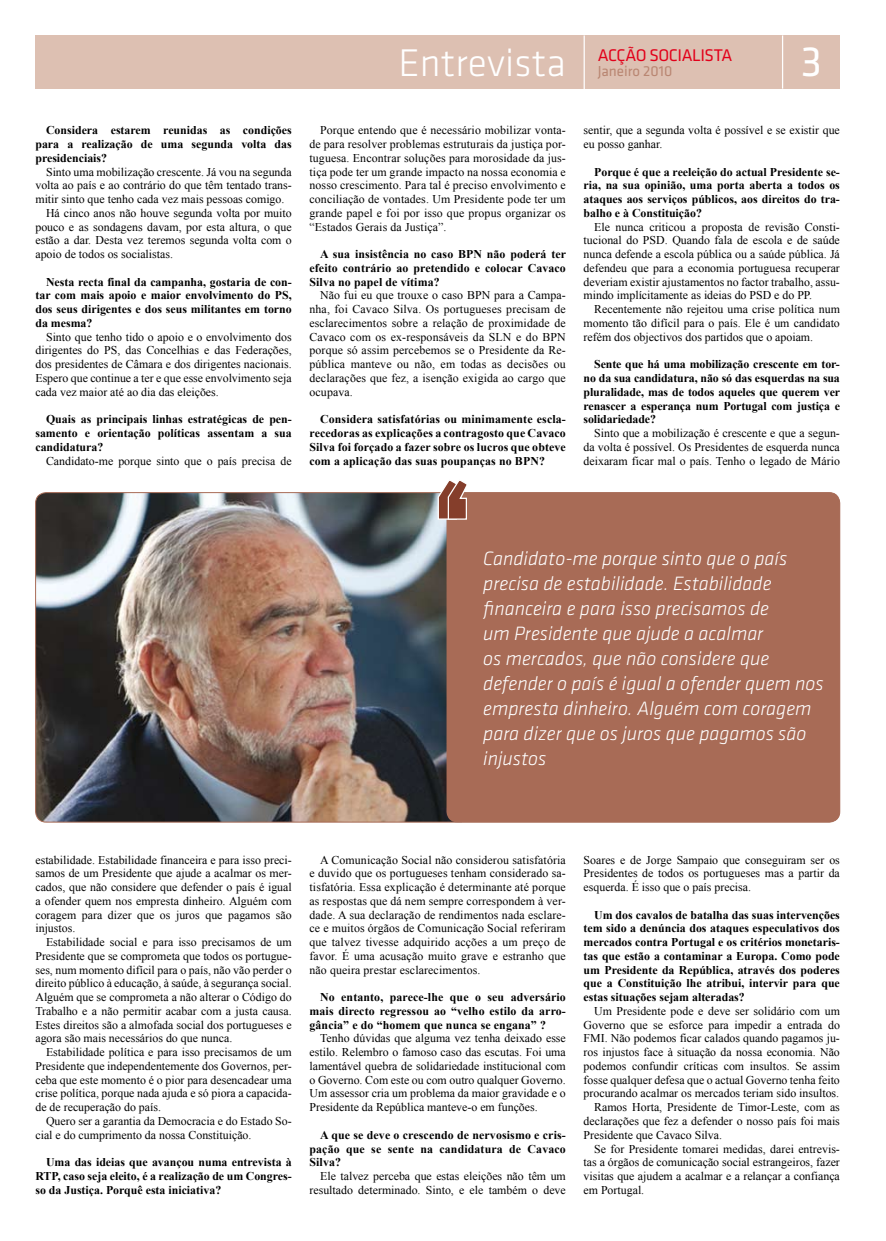
<style>
.page{position:relative;width:886px;height:1241px;background:#fff}
.page>*{position:absolute;margin:0;border:0;box-sizing:border-box;transform-origin:0 0}
.t1{font:40px "Klavika Light OSF";color:#fff}
.t2{font:italic 300 20px/25px "Klavika";color:#fff}
.t3{font:17.5px "Klavika";letter-spacing:-.02em;color:#e2001a}
.t4{font:15px "Klavika";color:#b98672}
.t5{font:11.88px/13.8px "Times New Roman";color:#000;text-align:justify}
.t6{font:700 11.88px/13.8px "Times New Roman";color:#000;text-align:justify}
</style>
<div class="page">
<div style="left:35px;top:35px;width:805px;height:54px;background:#ddc0b2"></div>
<hr style="left:583px;top:35px;width:2px;height:85px;background:#fff">
<hr style="left:782px;top:35px;width:1px;height:54px;background:#fff">
<img style="left:36px;top:494px;width:414px;height:328px">
<div style="left:446px;top:492px;width:394px;height:330px;background:#a86b56;border-radius:11px"></div>
<svg style="left:436px;top:481px;width:33px;height:39px"></svg>
<h1 class="t1" style="left:398px;top:42px;width:169px">Entrevista</h1>
<h3 class="t3" style="left:598px;top:46px;width:127px">ACÇÃO SOCIALISTA</h3>
<p class="t4" style="left:598px;top:63px;width:76px">Janeiro 2010</p>
<p class="t6" style="left:35px;top:123px;width:258px;text-indent:11px">Considera estarem reunidas as condições para a realização de uma segunda volta das presidenciais?</p>
<p class="t5" style="left:46px;top:164px;width:247px">Sinto uma mobilização crescente. Já vou na segunda</p>
<p class="t5" style="left:35px;top:178px;width:258px">volta ao país e ao contrário do que têm tentado trans-</p>
<p class="t5" style="left:35px;top:192px;width:251px">mitir sinto que tenho cada vez mais pessoas comigo.</p>
<p class="t5" style="left:46px;top:206px;width:247px">Há cinco anos não houve segunda volta por muito</p>
<p class="t5" style="left:35px;top:219px;width:258px">pouco e as sondagens davam, por esta altura, o que</p>
<p class="t5" style="left:35px;top:233px;width:258px">estão a dar. Desta vez teremos segunda volta com o</p>
<p class="t5" style="left:35px;top:247px;width:139px">apoio de todos os socialistas.</p>
<p class="t6" style="left:35px;top:274px;width:258px;text-indent:11px">Nesta recta final da campanha, gostaria de con&shy;tar com mais apoio e maior envolvimento do PS, dos seus dirigentes e dos seus militantes em torno da mesma?</p>
<p class="t5" style="left:35px;top:329px;width:258px;text-indent:11px">Sinto que tenho tido o apoio e o envolvimento dos dirigentes do PS, das Concelhias e das Federações, dos presidentes de Câmara e dos dirigentes nacionais.<br>Espero que continue a ter e que esse envolvimento seja cada vez maior até ao dia das eleições.</p>
<p class="t6" style="left:35px;top:412px;width:258px;text-indent:11px">Quais as principais linhas estratégicas de pen&shy;samento e orientação políticas assentam a sua candidatura?</p>
<p class="t5" style="left:46px;top:453px;width:247px">Candidato-me porque sinto que o país precisa de</p>
<p class="t5" style="left:309px;top:123px;width:258px;text-indent:11px">Porque entendo que é necessário mobilizar vonta&shy;de para resolver problemas estruturais da justiça por&shy;tuguesa. Encontrar soluções para morosidade da jus&shy;tiça pode ter um grande impacto na nossa economia e nosso crescimento. Para tal é preciso envolvimento e conciliação de vontades. Um Presidente pode ter um grande papel e foi por isso que propus organizar os “Estados Gerais da Justiça”.</p>
<p class="t6" style="left:309px;top:247px;width:258px;text-indent:11px">A sua insistência no caso BPN não poderá ter efeito contrário ao pretendido e colocar Cavaco Silva no papel de vítima?</p>
<p class="t5" style="left:309px;top:288px;width:258px;text-indent:11px">Não fui eu que trouxe o caso BPN para a Campa&shy;nha, foi Cavaco Silva. Os portugueses precisam de esclarecimentos sobre a relação de proximidade de Cavaco com os ex-responsáveis da SLN e do BPN porque só assim percebemos se o Presidente da Re&shy;pública manteve ou não, em todas as decisões ou declarações que fez, a isenção exigida ao cargo que ocupava.</p>
<p class="t6" style="left:309px;top:412px;width:258px;text-indent:11px">Considera satisfatórias ou minimamente escla&shy;recedoras as explicações a contragosto que Cavaco Silva foi forçado a fazer sobre os lucros que obteve com a aplicação das suas poupanças no BPN?</p>
<p class="t5" style="left:583px;top:123px;width:258px">sentir, que a segunda volta é possível e se existir que eu posso ganhar.</p>
<p class="t6" style="left:583px;top:164px;width:258px;text-indent:11px">Porque é que a reeleição do actual Presidente se&shy;ria, na sua opinião, uma porta aberta a todos os ataques aos serviços públicos, aos direitos do tra&shy;balho e à Constituição?</p>
<p class="t5" style="left:583px;top:219px;width:258px;text-indent:11px">Ele nunca criticou a proposta de revisão Consti&shy;tucional do PSD. Quando fala de escola e de saúde nunca defende a escola pública ou a saúde pública. Já defendeu que para a economia portuguesa recuperar deveriam existir ajustamentos no factor trabalho, assu&shy;mindo implícitamente as ideias do PSD e do PP.</p>
<p class="t5" style="left:583px;top:302px;width:258px;text-indent:11px">Recentemente não rejeitou uma crise política num momento tão difícil para o país. Ele é um candidato refém dos objectivos dos partidos que o apoiam.</p>
<p class="t6" style="left:583px;top:357px;width:258px;text-indent:11px">Sente que há uma mobilização crescente em tor&shy;no da sua candidatura, não só das esquerdas na sua pluralidade, mas de todos aqueles que querem ver renascer a esperança num Portugal com justiça e solidariedade?</p>
<p class="t5" style="left:583px;top:426px;width:258px;text-indent:11px">Sinto que a mobilização é crescente e que a segun&shy;da volta é possível. Os Presidentes de esquerda nunca deixaram ficar mal o país. Tenho o legado de Mário</p>
<p class="t2" style="left:483px;top:546px;width:342px">Candidato-me porque sinto que o país precisa de estabilidade. Estabilidade financeira e para isso precisamos de<br>um Presidente que ajude a acalmar<br>os mercados, que não considere que defender o país é igual a ofender quem nos empresta dinheiro. Alguém com coragem para dizer que os juros que pagamos são injustos</p>
<p class="t5" style="left:35px;top:852px;width:258px">estabilidade. Estabilidade financeira e para isso preci&shy;samos de um Presidente que ajude a acalmar os mer&shy;cados, que não considere que defender o país é igual a ofender quem nos empresta dinheiro. Alguém com coragem para dizer que os juros que pagamos são injustos.</p>
<p class="t5" style="left:35px;top:934px;width:258px;text-indent:11px">Estabilidade social e para isso precisamos de um Presidente que se comprometa que todos os portugue&shy;ses, num momento difícil para o país, não vão perder o direito público à educação, à saúde, à segurança social.<br>Alguém que se comprometa a não alterar o Código do Trabalho e a não permitir acabar com a justa causa.<br>Estes direitos são a almofada social dos portugueses e agora são mais necessários do que nunca.</p>
<p class="t5" style="left:35px;top:1044px;width:258px;text-indent:11px">Estabilidade política e para isso precisamos de um Presidente que independentemente dos Governos, per&shy;ceba que este momento é o pior para desencadear uma crise política, porque nada ajuda e só piora a capacida&shy;de de recuperação do país.</p>
<p class="t5" style="left:35px;top:1113px;width:258px;text-indent:11px">Quero ser a garantia da Democracia e do Estado So&shy;cial e do cumprimento da nossa Constituição.</p>
<p class="t6" style="left:35px;top:1154px;width:258px;text-indent:11px">Uma das ideias que avançou numa entrevista à RTP, caso seja eleito, é a realização de um Congres&shy;so da Justiça. Porquê esta iniciativa?</p>
<p class="t5" style="left:309px;top:852px;width:258px;text-indent:11px">A Comunicação Social não considerou satisfatória e duvido que os portugueses tenham considerado sa&shy;tisfatória. Essa explicação é determinante até porque as respostas que dá nem sempre correspondem à ver&shy;dade. A sua declaração de rendimentos nada esclare&shy;ce e muitos órgãos de Comunicação Social referiram que talvez tivesse adquirido acções a um preço de favor. É uma acusação muito grave e estranho que não queira prestar esclarecimentos.</p>
<p class="t6" style="left:309px;top:989px;width:258px;text-indent:11px">No entanto, parece-lhe que o seu adversário mais directo regressou ao “velho estilo da arro&shy;gância” e do “homem que nunca se engana” ?</p>
<p class="t5" style="left:309px;top:1031px;width:258px;text-indent:11px">Tenho dúvidas que alguma vez tenha deixado esse estilo. Relembro o famoso caso das escutas. Foi uma lamentável quebra de solidariedade institucional com o Governo. Com este ou com outro qualquer Governo.<br>Um assessor cria um problema da maior gravidade e o Presidente da República manteve-o em funções.</p>
<p class="t6" style="left:309px;top:1127px;width:258px;text-indent:11px">A que se deve o crescendo de nervosismo e cris&shy;pação que se sente na candidatura de Cavaco Silva?</p>
<p class="t5" style="left:309px;top:1168px;width:258px;text-align:right">Ele talvez perceba que estas eleições não têm um resultado determinado. Sinto, e ele também o deve</p>
<p class="t5" style="left:583px;top:852px;width:258px">Soares e de Jorge Sampaio que conseguiram ser os Presidentes de todos os portugueses mas a partir da esquerda. É isso que o país precisa.</p>
<p class="t6" style="left:583px;top:907px;width:258px;text-indent:11px">Um dos cavalos de batalha das suas intervenções tem sido a denúncia dos ataques especulativos dos mercados contra Portugal e os critérios monetaris&shy;tas que estão a contaminar a Europa. Como pode um Presidente da República, através dos poderes que a Constituição lhe atribui, intervir para que estas situações sejam alteradas?</p>
<p class="t5" style="left:594px;top:1003px;width:247px">Um Presidente pode e deve ser solidário com um</p>
<p class="t5" style="left:583px;top:1017px;width:258px">Governo que se esforce para impedir a entrada do</p>
<p class="t5" style="left:583px;top:1031px;width:258px">FMI. Não podemos ficar calados quando pagamos ju-</p>
<p class="t5" style="left:583px;top:1044px;width:258px">ros injustos face à situação da nossa economia. Não</p>
<p class="t5" style="left:583px;top:1058px;width:258px">podemos confundir críticas com insultos. Se assim</p>
<p class="t5" style="left:583px;top:1072px;width:258px">fosse qualquer defesa que o actual Governo tenha feito</p>
<p class="t5" style="left:583px;top:1086px;width:257px">procurando acalmar os mercados teriam sido insultos.</p>
<p class="t5" style="left:594px;top:1099px;width:247px">Ramos Horta, Presidente de Timor-Leste, com as</p>
<p class="t5" style="left:583px;top:1113px;width:258px">declarações que fez a defender o nosso país foi mais</p>
<p class="t5" style="left:583px;top:1127px;width:140px">Presidente que Cavaco Silva.</p>
<p class="t5" style="left:594px;top:1141px;width:247px">Se for Presidente tomarei medidas, darei entrevis-</p>
<p class="t5" style="left:583px;top:1154px;width:258px">tas a órgãos de comunicação social estrangeiros, fazer</p>
<p class="t5" style="left:583px;top:1168px;width:258px">visitas que ajudem a acalmar e a relançar a confiança</p>
<p class="t5" style="left:583px;top:1182px;width:62px">em Portugal.</p>
</div>
